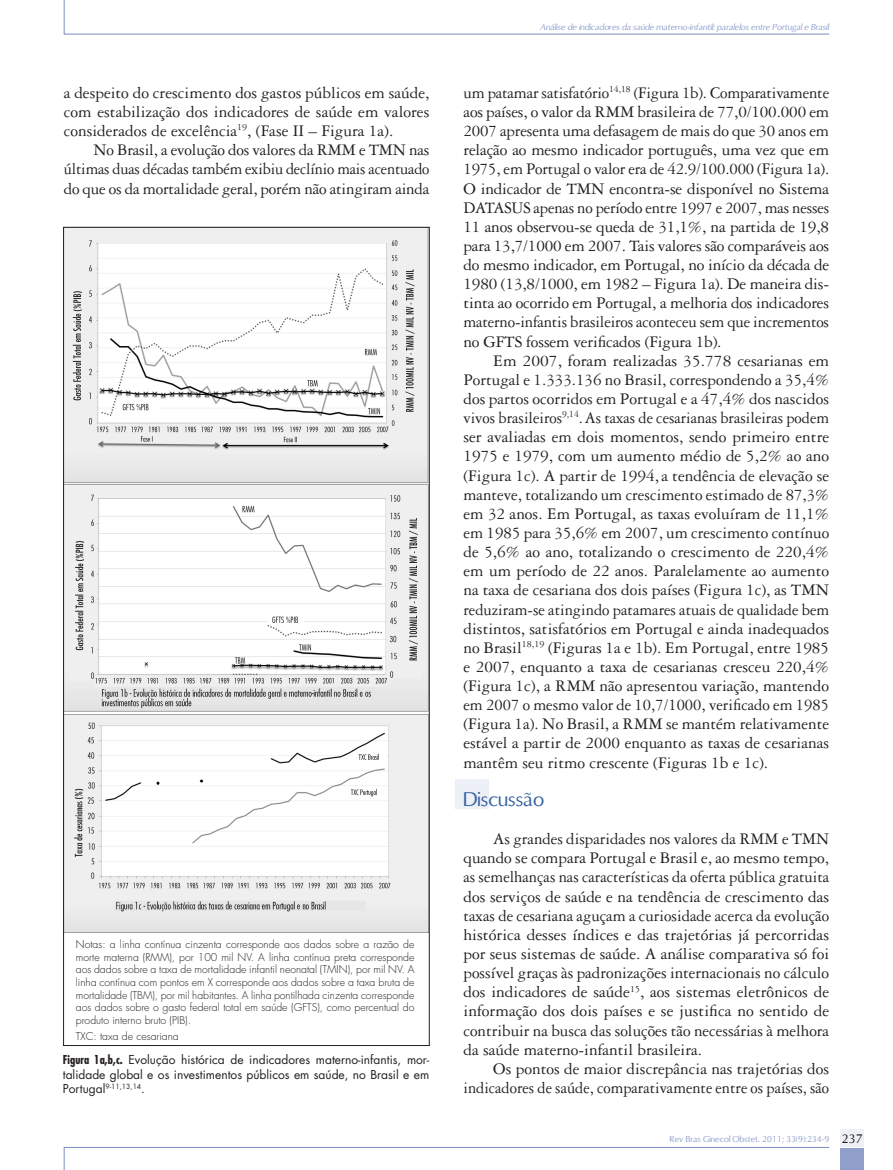
<style>
.page{position:relative;width:893px;height:1170px;background:#fff}
.page>*{position:absolute;margin:0;border:0;box-sizing:border-box;transform-origin:0 0}
._09_0_sub1{font:18.75px "Omni";color:#3661a1}
._08_0_texto{font:17.25px/19.2px "Garamond 3 LT Std";color:#231f20;text-align:justify}
._10_0_figura_título{font:12px/14.4px "Futura Std";color:#231f20}
._10_5_tabela_legenda{font:300 10.5px/12.6px "Futura Std";color:#231f20;text-align:justify}
.t1{font:italic 8.25px "Omni";color:#90a0cd}
.t2{font:8.25px "Omni";color:#90a0cd}
._10_0_figura_título-2{font:6.9px "Futura Std";color:#231f20}
.s1{font-weight:700;font-stretch:condensed}
.s2{font-size:12px}
.s3{font-size:12px;color:#231f20}
</style>
<div class="page">
<svg style="left:63px;top:1147px;width:767px;height:22px"></svg>
<div style="left:840px;top:1148px;width:24px;height:21px;background:#8f9fc9"></div>
<div style="left:840px;top:1128px;width:24px;height:17px;background:#edf0f7"></div>
<svg style="left:63px;top:0;width:767px;height:35px"></svg>
<div style="left:455px;top:779px;width:34px;height:30px;background:#edf0f7"></div>
<img style="left:65px;top:229px;width:362px;height:703px">
<p class="_08_0_texto" style="left:64px;top:83px;width:367px">a despeito do crescimento dos gastos públicos em saúde, com estabilização dos indicadores de saúde em valores considerados de excelência<sup>19</sup>, (Fase II – Figura 1a).</p>
<p class="_08_0_texto" style="left:64px;top:140px;width:367px;text-indent:30px">No Brasil, a evolução dos valores da RMM e TMN nas últimas duas décadas também exibiu declínio mais acentuado do que os da mortalidade geral, porém não atingiram ainda</p>
<p class="_10_5_tabela_legenda" style="left:76px;top:938px;width:340px">Notas: a linha contínua cinzenta corresponde aos dados sobre a razão de morte materna (RMM), por 100 mil NV. A linha contínua preta corresponde aos dados sobre a taxa de mortalidade infantil neonatal (TMIN), por mil NV. A linha contínua com pontos em X corresponde aos dados sobre a taxa bruta de mortalidade (TBM), por mil habitantes. A linha pontilhada cinzenta corresponde aos dados sobre o gasto federal total em saúde (GFTS), como percentual do produto interno bruto (PIB).</p>
<p class="_10_5_tabela_legenda" style="left:76px;top:1029px;width:104px">TXC: taxa de cesariana</p>
<p class="_10_0_figura_título" style="left:63px;top:1052px;width:368px"><span class="s1">Figura 1a,b,c.</span> Evolução histórica de indicadores materno-infantis, mor&shy;talidade global e os investimentos públicos em saúde, no Brasil e em</p>
<p class="_10_0_figura_título-2" style="left:63px;top:1081px;width:84px"><span class="s2">Portugal</span>9-11,13,14<span class="s2">.</span></p>
<p class="t1" style="left:540px;top:21px;width:291px">Análise de indicadores da saúde materno-infantil: paralelos entre Portugal e Brasil</p>
<p class="_08_0_texto" style="left:463px;top:83px;width:367px">um patamar satisfatório<sup>14,18</sup> (Figura 1b). Comparativamente aos países, o valor da RMM brasileira de 77,0/100.000 em 2007 apresenta uma defasagem de mais do que 30 anos em relação ao mesmo indicador português, uma vez que em 1975, em Portugal o valor era de 42.9/100.000 (Figura 1a).<br>O indicador de TMN encontra-se disponível no Sistema DATASUS apenas no período entre 1997 e 2007, mas nesses 11 anos observou-se queda de 31,1%, na partida de 19,8 para 13,7/1000 em 2007. Tais valores são comparáveis aos do mesmo indicador, em Portugal, no início da década de 1980 (13,8/1000, em 1982 – Figura 1a). De maneira dis&shy;tinta ao ocorrido em Portugal, a melhoria dos indicadores materno-infantis brasileiros aconteceu sem que incrementos no GFTS fossem verificados (Figura 1b).</p>
<p class="_08_0_texto" style="left:463px;top:351px;width:367px;text-indent:30px">Em 2007, foram realizadas 35.778 cesarianas em Portugal e 1.333.136 no Brasil, correspondendo a 35,4% dos partos ocorridos em Portugal e a 47,4% dos nascidos vivos brasileiros<sup>9,14</sup>.As taxas de cesarianas brasileiras podem ser avaliadas em dois momentos, sendo primeiro entre 1975 e 1979, com um aumento médio de 5,2% ao ano (Figura 1c). A partir de 1994,a tendência de elevação se manteve, totalizando um crescimento estimado de 87,3% em 32 anos. Em Portugal, as taxas evoluíram de 11,1% em 1985 para 35,6% em 2007, um crescimento contínuo de 5,6% ao ano, totalizando o crescimento de 220,4% em um período de 22 anos. Paralelamente ao aumento na taxa de cesariana dos dois países (Figura 1c), as TMN reduziram-se atingindo patamares atuais de qualidade bem distintos, satisfatórios em Portugal e ainda inadequados no Brasil<sup>18,19</sup> (Figuras 1a e 1b). Em Portugal, entre 1985 e 2007, enquanto a taxa de cesarianas cresceu 220,4% (Figura 1c), a RMM não apresentou variação, mantendo em 2007 o mesmo valor de 10,7/1000, verificado em 1985 (Figura 1a). No Brasil, a RMM se mantém relativamente estável a partir de 2000 enquanto as taxas de cesarianas mantêm seu ritmo crescente (Figuras 1b e 1c).</p>
<p class="_09_0_sub1" style="left:463px;top:787px;width:82px">Discussão</p>
<p class="_08_0_texto" style="left:463px;top:829px;width:367px;text-indent:30px">As grandes disparidades nos valores da RMM e TMN quando se compara Portugal e Brasil e, ao mesmo tempo, as semelhanças nas características da oferta pública gratuita dos serviços de saúde e na tendência de crescimento das taxas de cesariana aguçam a curiosidade acerca da evolução histórica desses índices e das trajetórias já percorridas por seus sistemas de saúde. A análise comparativa só foi possível graças às padronizações internacionais no cálculo dos indicadores de saúde<sup>15</sup>, aos sistemas eletrônicos de informação dos dois países e se justifica no sentido de contribuir na busca das soluções tão necessárias à melhora da saúde materno-infantil brasileira.</p>
<p class="_08_0_texto" style="left:463px;top:1058px;width:367px;text-align:right">Os pontos de maior discrepância nas trajetórias dos indicadores de saúde, comparativamente entre os países, são</p>
<p class="t2" style="left:670px;top:1133px;width:194px">Rev Bras Ginecol Obstet. 2011; 33(9):234-9 <span class="s3">237</span></p>
</div>
